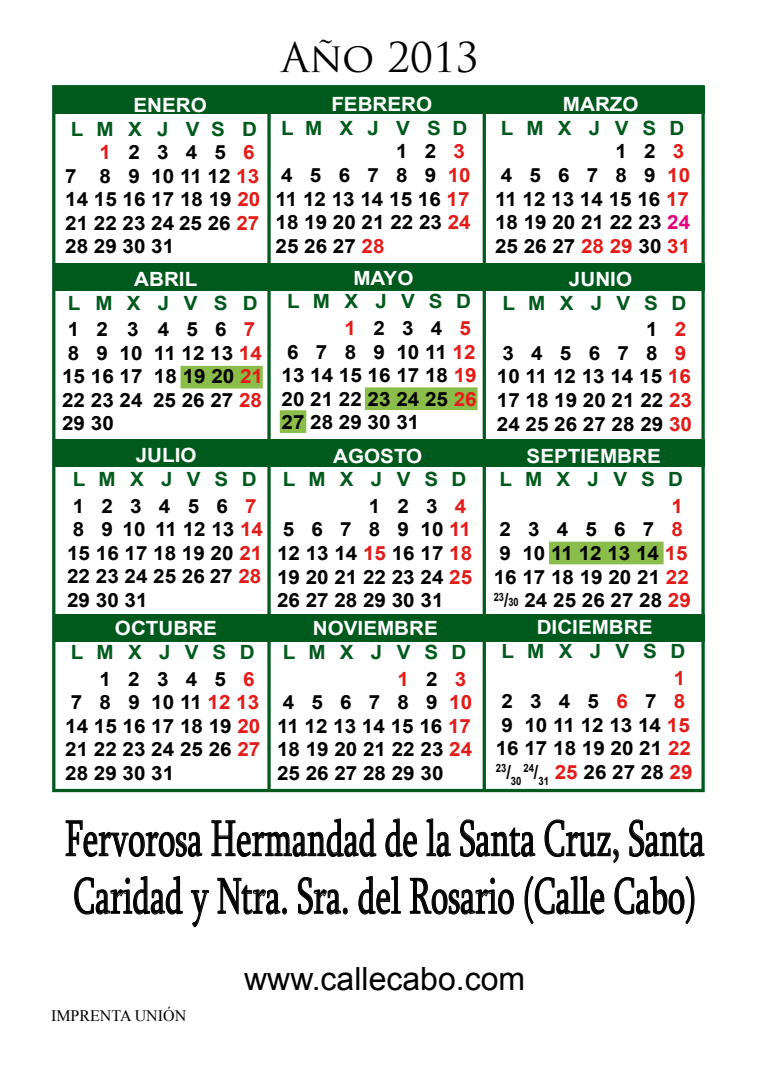
<style>
.page{position:relative;width:760px;height:1089px;background:#fff}
.page>*{position:absolute;margin:0;border:0;box-sizing:border-box;transform-origin:0 0}
.t1{font:52px/57.6px "Sylfaen";color:#000;scale:.65 1}
.t2{font:40px "Trajan Pro";color:#000}
.t3{font:32px "Arial";color:#000}
.t4{font:700 19.6px/23.6px "Arial";color:#000;text-align:justify;scale:1.05 1}
.t5{font:700 19.6px/26.8px "Arial";color:#005a1d;text-align:right;scale:1.05 1}
.t6{font:700 19.6px "Arial";color:#fff;scale:1.05 1}
.t7{font:700 19.6px "Arial";color:#000;scale:.83 1}
.t8{font:16px "Times New Roman";color:#000}
.t9{font:700 11.6px "Arial";color:#000;scale:.83 1}
.s1{color:#e31c19}
.s2{color:#000}
.s3{color:#005a1d}
.s4{color:#e2007a}
.s5{font-size:11.6px}
.s6{font-size:19.6px}
</style>
<div class="page">
<div style="left:549px;top:541px;width:114px;height:23px;background:#8abd49"></div>
<div style="left:280px;top:410px;width:26px;height:23px;background:#8abd49"></div>
<div style="left:365px;top:387px;width:112px;height:23px;background:#8abd49"></div>
<div style="left:180px;top:366px;width:83px;height:22px;background:#8abd49"></div>
<div style="left:53px;top:614px;width:651px;height:27px;background:#005a1d"></div>
<div style="left:53px;top:263px;width:651px;height:27px;background:#005a1d"></div>
<div style="left:55px;top:439px;width:649px;height:27px;background:#005a1d"></div>
<div style="left:53px;top:87px;width:651px;height:27px;background:#005a1d"></div>
<div style="left:52px;top:85px;width:652px;height:707px;border:3px solid #005a1d"></div>
<svg style="left:267px;top:87px;width:4px;height:703px;fill:#005a1d"></svg>
<svg style="left:482px;top:114px;width:4px;height:677px;background:#287340"></svg>
<svg style="left:65px;top:820px;width:137px;height:37px"></svg>
<svg style="left:211px;top:818px;width:166px;height:39px"></svg>
<svg style="left:385px;top:818px;width:32px;height:39px"></svg>
<svg style="left:426px;top:818px;width:25px;height:39px"></svg>
<svg style="left:460px;top:819px;width:75px;height:38px"></svg>
<svg style="left:544px;top:819px;width:75px;height:44px"></svg>
<svg style="left:629px;top:819px;width:76px;height:38px"></svg>
<svg style="left:74px;top:876px;width:109px;height:38px"></svg>
<svg style="left:191px;top:890px;width:18px;height:38px"></svg>
<svg style="left:217px;top:877px;width:70px;height:38px"></svg>
<svg style="left:297px;top:877px;width:51px;height:38px"></svg>
<svg style="left:358px;top:876px;width:43px;height:38px"></svg>
<svg style="left:409px;top:877px;width:105px;height:38px"></svg>
<svg style="left:524px;top:876px;width:80px;height:49px"></svg>
<svg style="left:614px;top:876px;width:81px;height:48px"></svg>
<p class="t6" style="left:133px;top:91px;width:71px">ENERO</p>
<p class="t5" style="left:71px;top:116px;width:179px">L M X J V S D</p>
<p class="t4" style="left:100px;top:141px;width:149px"><span class="s1">1</span> 2 3 4 5 <span class="s1">6</span></p>
<p class="t4" style="left:65px;top:164px;width:186px">7 8 9 10 11 12 <span class="s1">13</span></p>
<p class="t4" style="left:65px;top:188px;width:187px">14 15 16 17 18 19 <span class="s1">20</span></p>
<p class="t4" style="left:65px;top:211px;width:186px">21 22 23 24 25 26 <span class="s1">27</span></p>
<p class="t4" style="left:65px;top:235px;width:105px">28 29 30 31</p>
<p class="t6" style="left:134px;top:265px;width:62px">ABRIL</p>
<p class="t5" style="left:68px;top:289px;width:182px;text-align:left">L M X J V S D<br><span class="s2">1 2 3 4 5 6</span> <span class="s1">7</span></p>
<p class="t4" style="left:62px;top:341px;width:193px">8 9 10 11 12 13 <span class="s1">14<br></span>15 16 17 18 19 20 <span class="s1">21<br></span>22 23 24 25 26 27 <span class="s1">28<br></span>29 30</p>
<p class="t6" style="left:136px;top:441px;width:59px">JULIO</p>
<p class="t5" style="left:73px;top:466px;width:176px;text-align:left">L M X J V S D<br><span class="s2">1 2 3 4 5 6</span> <span class="s1">7</span></p>
<p class="t4" style="left:67px;top:518px;width:188px">8 9 10 11 12 13 <span class="s1">14<br></span>15 16 17 18 19 20 <span class="s1">21<br></span>22 23 24 25 26 27 <span class="s1">28<br></span>29 30 31</p>
<p class="t6" style="left:115px;top:614px;width:99px">OCTUBRE</p>
<p class="t5" style="left:71px;top:638px;width:176px">L M X J V S D<br><span class="s2">1 2 3 4 5</span> <span class="s1">6</span></p>
<p class="t4" style="left:65px;top:690px;width:187px">7 8 9 10 11 <span class="s1">12 13<br></span>14 15 16 17 18 19 <span class="s1">20<br></span>21 22 23 24 25 26 <span class="s1">27<br></span>28 29 30 31</p>
<h2 class="t2" style="left:281px;top:32px;width:199px">Año 2013</h2>
<p class="t6" style="left:331px;top:91px;width:98px">FEBRERO</p>
<p class="t5" style="left:281px;top:115px;width:179px">L M X J V S D</p>
<p class="t4" style="left:396px;top:140px;width:67px">1 2 <span class="s1">3</span></p>
<p class="t4" style="left:281px;top:163px;width:182px">4 5 6 7 8 9 <span class="s1">10</span></p>
<p class="t4" style="left:275px;top:187px;width:186px">11 12 13 14 15 16 <span class="s1">17</span></p>
<p class="t4" style="left:275px;top:211px;width:187px">18 19 20 21 22 23 <span class="s1">24</span></p>
<p class="t4" style="left:275px;top:234px;width:105px">25 26 27 <span class="s1">28</span></p>
<p class="t6" style="left:353px;top:264px;width:59px">MAYO</p>
<p class="t5" style="left:287px;top:288px;width:176px">L M X J V S D<br><span class="s1">1</span> <span class="s2">2 3 4</span> <span class="s1">5</span></p>
<p class="t4" style="left:281px;top:340px;width:187px">6 7 8 9 10 11 <span class="s1">12<br></span>13 14 15 16 17 18 <span class="s1">19<br></span>20 21 22 23 24 25 <span class="s1">26<br></span>27 28 29 30 31</p>
<p class="t6" style="left:333px;top:442px;width:86px">AGOSTO</p>
<p class="t5" style="left:283px;top:466px;width:176px">L M X J V S D<br><span class="s2">1 2 3</span> <span class="s1">4</span></p>
<p class="t4" style="left:277px;top:518px;width:187px">5 6 7 8 9 10 <span class="s1">11<br></span>12 13 14 <span class="s1">15</span> 16 17 <span class="s1">18<br></span>19 20 21 22 23 24 <span class="s1">25<br></span>26 27 28 29 30 31</p>
<p class="t6" style="left:313px;top:615px;width:121px">NOVIEMBRE</p>
<p class="t5" style="left:283px;top:639px;width:176px">L M X J V S D<br><span class="s1">1</span> <span class="s2">2</span> <span class="s1">3</span></p>
<p class="t4" style="left:277px;top:691px;width:187px">4 5 6 7 8 9 <span class="s1">10<br></span>11 12 13 14 15 16 <span class="s1">17<br></span>18 19 20 21 22 23 <span class="s1">24<br></span>25 26 27 28 29 30</p>
<p class="t6" style="left:563px;top:91px;width:74px">MARZO</p>
<p class="t4" style="left:495px;top:116px;width:187px;text-align:right"><span class="s3">L M X J V S D<br></span>1 2 <span class="s1">3<br></span>4 5 6 7 8 9 <span class="s1">10<br></span>11 12 13 14 15 16 <span class="s1">17<br></span>18 19 20 21 22 23 <span class="s4">24<br></span>25 26 27 <span class="s1">28 29</span> 30 <span class="s1">31</span></p>
<p class="t6" style="left:569px;top:265px;width:62px">JUNIO</p>
<p class="t5" style="left:502px;top:289px;width:176px">L M X J V S D<br><span class="s2">1</span> <span class="s1">2</span></p>
<p class="t4" style="left:497px;top:341px;width:187px;text-align:left">3 4 5 6 7 8 <span class="s1">9<br></span>10 11 12 13 14 15 <span class="s1">16<br></span>17 18 19 20 21 22 <span class="s1">23<br></span>24 25 26 27 28 29 <span class="s1">30</span></p>
<p class="t6" style="left:526px;top:442px;width:129px">SEPTIEMBRE</p>
<p class="t5" style="left:499px;top:466px;width:176px">L M X J V S D</p>
<p class="t4" style="left:494px;top:494px;width:189px;text-align:left;text-indent:178px"><span class="s1">1<br></span>2 3 4 5 6 7 <span class="s1">8<br></span>9 10 11 12 13 14 <span class="s1">15<br></span>16 17 18 19 20 21 <span class="s1">22<br></span><sup>23</sup>/<span class="s5">30</span> 24 25 26 27 28 <span class="s1">29</span></p>
<p class="t6" style="left:537px;top:613px;width:112px">DICIEMBRE</p>
<p class="t5" style="left:501px;top:637px;width:176px">L M X J V S D</p>
<p class="t4" style="left:496px;top:666px;width:187px;text-align:left;text-indent:178px"><span class="s1">1<br></span>2 3 4 5 <span class="s1">6</span> 7 <span class="s1">8<br></span>9 10 11 12 13 14 <span class="s1">15<br></span>16 17 18 19 20 21 <span class="s1">22</span></p>
<p class="t9" style="left:496px;top:766px;width:32px">23<span class="s6">/</span>30</p>
<p class="t7" style="left:523px;top:758px;width:205px"><sup>24</sup>/<sub>31</sub> <span class="s1">25</span> 26 27 28 <span class="s1">29</span></p>
<h1 class="t1" style="left:65px;top:808px;width:985px">Fervorosa Hermandad de la Santa Cruz, Santa<br>Caridad y Ntra. Sra. del Rosario (Calle Cabo)</h1>
<p class="t8" style="left:51px;top:1004px;width:137px">IMPRENTA UNIÓN</p>
<h3 class="t3" style="left:244px;top:956px;width:282px">www.callecabo.com</h3>
</div>
